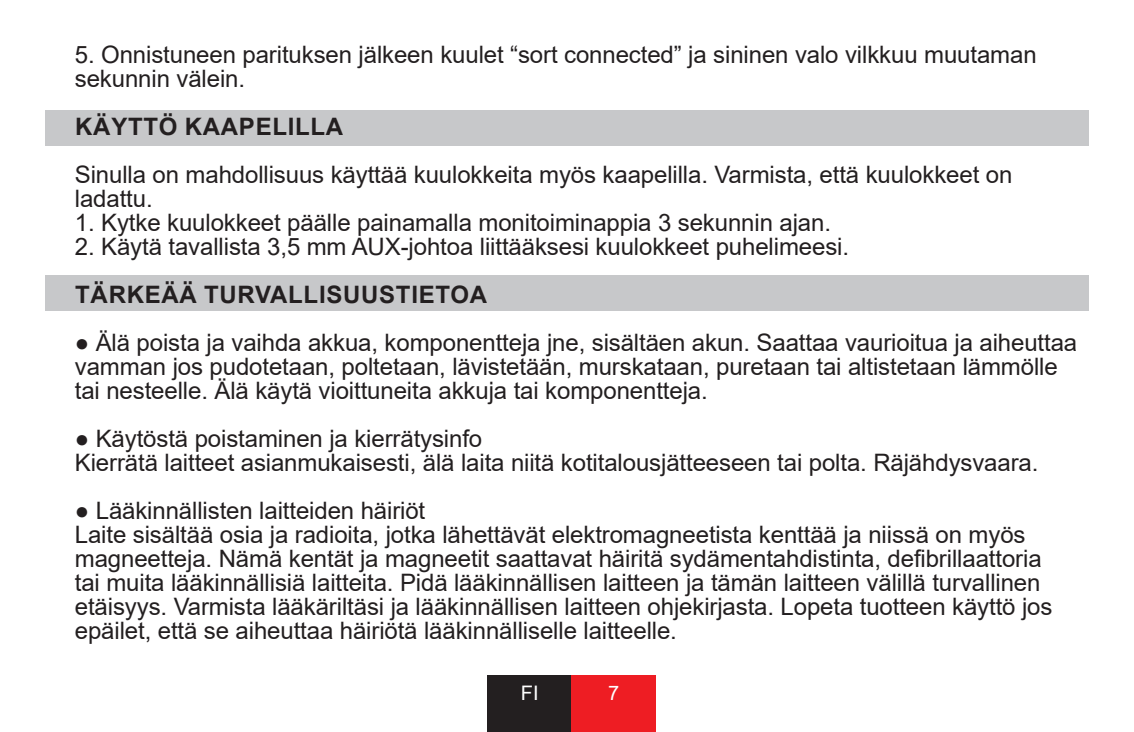
<style>
.page{position:relative;width:1134px;height:732px;background:#fff}
.page>*{position:absolute;margin:0;border:0;box-sizing:border-box;transform-origin:0 0}
.t1{font:24px/24px "Arial";letter-spacing:-.005em;color:#231f20}
.t2{font:700 24px "Arial";letter-spacing:.03em;color:#231f20}
.t3{font:20px "Arial";color:#fff}
</style>
<div class="page">
<div style="left:488px;top:675px;width:84px;height:56px;background:#231f20"></div>
<div style="left:572px;top:675px;width:84px;height:56px;background:#ee1d23"></div>
<div style="left:45px;top:110px;width:1044px;height:36px;background:#c7c8ca"></div>
<div style="left:45px;top:275px;width:1044px;height:36px;background:#c7c8ca"></div>
<p class="t1" style="left:75px;top:42px;width:963px">5. Onnistuneen parituksen jälkeen kuulet “sort connected” ja sininen valo vilkkuu muutaman sekunnin välein.</p>
<p class="t2" style="left:75px;top:109px;width:270px">KÄYTTÖ KAAPELILLA</p>
<p class="t1" style="left:75px;top:162px;width:939px">Sinulla on mahdollisuus käyttää kuulokkeita myös kaapelilla. Varmista, että kuulokkeet on ladattu.</p>
<p class="t1" style="left:75px;top:210px;width:758px">1. Kytke kuulokkeet päälle painamalla monitoiminappia 3 sekunnin ajan.</p>
<p class="t1" style="left:75px;top:234px;width:776px">2. Käytä tavallista 3,5 mm AUX-johtoa liittääksesi kuulokkeet puhelimeesi.</p>
<p class="t2" style="left:75px;top:277px;width:413px">TÄRKEÄÄ TURVALLISUUSTIETOA</p>
<p class="t1" style="left:75px;top:330px;width:1004px">● Älä poista ja vaihda akkua, komponentteja jne, sisältäen akun. Saattaa vaurioitua ja aiheuttaa vamman jos pudotetaan, poltetaan, lävistetään, murskataan, puretaan tai altistetaan lämmölle tai nesteelle. Älä käytä vioittuneita akkuja tai komponentteja.</p>
<p class="t1" style="left:75px;top:426px;width:409px">● Käytöstä poistaminen ja kierrätysinfo</p>
<p class="t1" style="left:75px;top:450px;width:965px">Kierrätä laitteet asianmukaisesti, älä laita niitä kotitalousjätteeseen tai polta. Räjähdysvaara.</p>
<p class="t1" style="left:75px;top:498px;width:352px">● Lääkinnällisten laitteiden häiriöt</p>
<p class="t1" style="left:75px;top:522px;width:979px">Laite sisältää osia ja radioita, jotka lähettävät elektromagneetista kenttää ja niissä on myös magneetteja. Nämä kentät ja magneetit saattavat häiritä sydämentahdistinta, defibrillaattoria tai muita lääkinnällisiä laitteita. Pidä lääkinnällisen laitteen ja tämän laitteen välillä turvallinen etäisyys. Varmista lääkäriltäsi ja lääkinnällisen laitteen ohjekirjasta. Lopeta tuotteen käyttö jos epäilet, että se aiheuttaa häiriötä lääkinnälliselle laitteelle.</p>
<p class="t3" style="left:521px;top:679px;width:19px">FI</p>
<p class="t3" style="left:608px;top:679px;width:13px">7</p>
</div>
